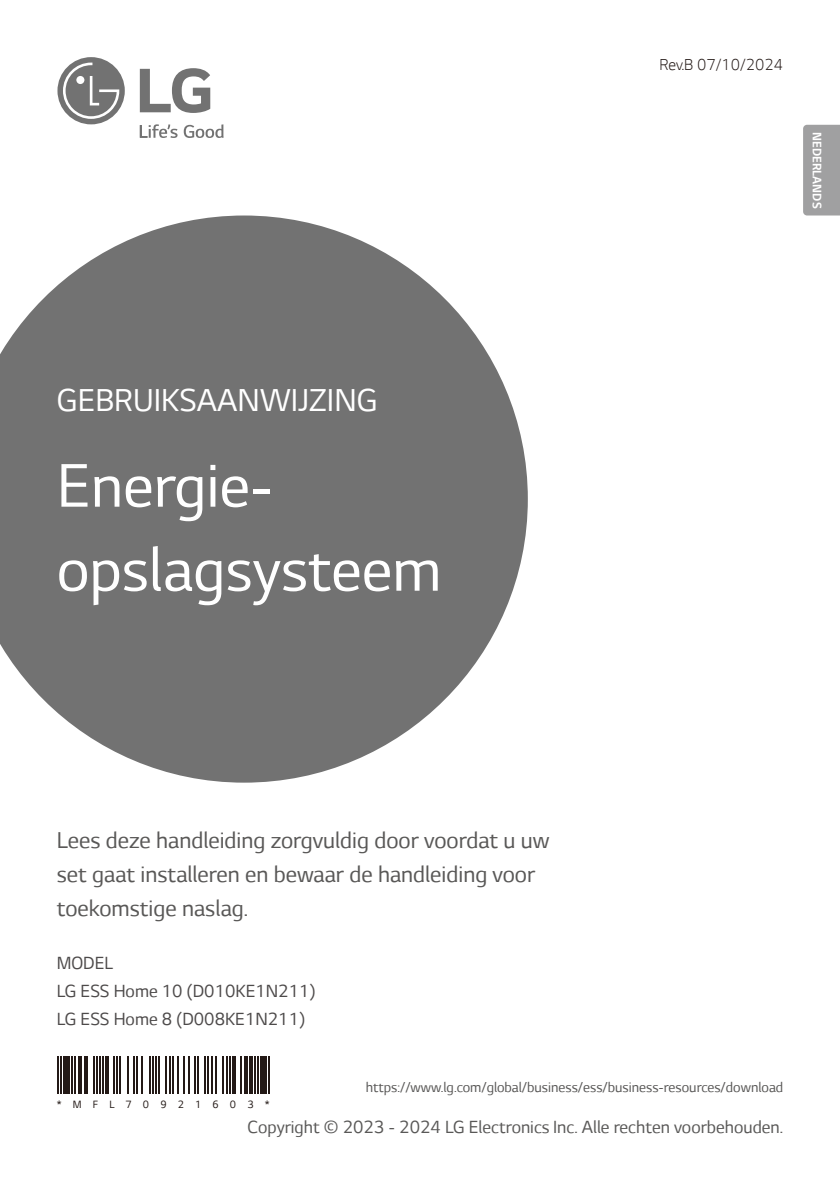
<style>
.page{position:relative;width:840px;height:1191px;background:#fff}
.page>*{position:absolute;margin:0;border:0;box-sizing:border-box;transform-origin:0 0}
.Cover_Product_Name_2014{font:70px/84px "LG Smart";color:#fff}
.Cover_Heading_2014{font:36px "LG Smart";color:#fff}
.Cover_text_2014{font:26px/34px "LG Smart";color:#595857}
.Cover_text_2014-2{font:20px "LG Smart";color:#595857}
.Cover_Model_Name_2014{font:20px "LG Smart";color:#4d4a4a}
.Content_text_Light{font:300 18px "LG Smart";color:#231916}
.Cover_text_2014-3{font:16px "LG Smart";color:#595857}
.t1{font:700 14px "LG Smart";color:#fff;scale:.95 1}
._07_Partnumber{font:12px "LG Smart";letter-spacing:.93em;color:#231916}
</style>
<div class="page">
<svg style="left:140px;top:124px;width:37px;height:14px"></svg>
<svg style="left:184px;top:124px;width:39px;height:14px"></svg>
<svg style="left:140px;top:68px;width:70px;height:45px"></svg>
<svg style="left:57px;top:57px;width:68px;height:67px"></svg>
<div style="left:803px;top:125px;width:36px;height:90px;background:#a0a0a1"></div>
<svg style="left:0;top:215px;width:527px;height:567px;fill:#727272"></svg>
<hr style="left:57px;top:1056px;width:1px;height:37px;background:#231916">
<hr style="left:60px;top:1056px;width:1px;height:37px;background:#231916">
<div style="left:63px;top:1056px;width:6px;height:37px;background:#231916"></div>
<hr style="left:71px;top:1056px;width:1px;height:37px;background:#231916">
<hr style="left:74px;top:1056px;width:1px;height:37px;background:#231916">
<hr style="left:79px;top:1056px;width:3px;height:37px;background:#231916">
<hr style="left:85px;top:1056px;width:3px;height:37px;background:#231916">
<hr style="left:93px;top:1056px;width:1px;height:37px;background:#231916">
<hr style="left:96px;top:1056px;width:1px;height:37px;background:#231916">
<hr style="left:99px;top:1056px;width:1px;height:37px;background:#231916">
<hr style="left:102px;top:1056px;width:2px;height:37px;background:#231916">
<hr style="left:105px;top:1056px;width:3px;height:37px;background:#231916">
<hr style="left:113px;top:1056px;width:2px;height:37px;background:#231916">
<hr style="left:116px;top:1056px;width:2px;height:37px;background:#231916">
<hr style="left:119px;top:1056px;width:2px;height:37px;background:#231916">
<hr style="left:127px;top:1056px;width:2px;height:37px;background:#231916">
<hr style="left:133px;top:1056px;width:2px;height:37px;background:#231916">
<hr style="left:136px;top:1056px;width:2px;height:37px;background:#231916">
<hr style="left:141px;top:1056px;width:2px;height:37px;background:#231916">
<hr style="left:149px;top:1056px;width:1px;height:37px;background:#231916">
<hr style="left:152px;top:1056px;width:2px;height:37px;background:#231916">
<hr style="left:155px;top:1056px;width:2px;height:37px;background:#231916">
<hr style="left:158px;top:1056px;width:2px;height:37px;background:#231916">
<hr style="left:165px;top:1056px;width:1px;height:37px;background:#231916">
<hr style="left:169px;top:1056px;width:2px;height:37px;background:#231916">
<hr style="left:172px;top:1056px;width:2px;height:37px;background:#231916">
<hr style="left:177px;top:1056px;width:2px;height:37px;background:#231916">
<hr style="left:183px;top:1056px;width:2px;height:37px;background:#231916">
<hr style="left:188px;top:1056px;width:2px;height:37px;background:#231916">
<hr style="left:194px;top:1056px;width:2px;height:37px;background:#231916">
<hr style="left:197px;top:1056px;width:2px;height:37px;background:#231916">
<hr style="left:204px;top:1056px;width:1px;height:37px;background:#231916">
<hr style="left:207px;top:1056px;width:1px;height:37px;background:#231916">
<hr style="left:211px;top:1056px;width:2px;height:37px;background:#231916">
<hr style="left:215px;top:1056px;width:1px;height:37px;background:#231916">
<hr style="left:222px;top:1056px;width:2px;height:37px;background:#231916">
<hr style="left:226px;top:1056px;width:1px;height:37px;background:#231916">
<hr style="left:229px;top:1056px;width:1px;height:37px;background:#231916">
<hr style="left:232px;top:1056px;width:3px;height:37px;background:#231916">
<hr style="left:240px;top:1056px;width:1px;height:37px;background:#231916">
<hr style="left:244px;top:1056px;width:3px;height:37px;background:#231916">
<hr style="left:249px;top:1056px;width:3px;height:37px;background:#231916">
<hr style="left:254px;top:1056px;width:1px;height:37px;background:#231916">
<hr style="left:257px;top:1056px;width:1px;height:37px;background:#231916">
<div style="left:260px;top:1056px;width:6px;height:37px;background:#231916"></div>
<hr style="left:268px;top:1056px;width:1px;height:37px;background:#231916">
<p class="Cover_Heading_2014" style="left:57px;top:381px;width:322px">GEBRUIKSAANWIJZING</p>
<p class="Cover_Product_Name_2014" style="left:57px;top:444px;width:386px">Energie&shy;opslagsysteem</p>
<p class="Content_text_Light" style="left:659px;top:54px;width:125px">Rev.B 07/10/2024</p>
<p class="t1" style="left:824px;top:132px;width:82px;rotate:90deg">NEDERLANDS</p>
<p class="Cover_text_2014" style="left:57px;top:823px;width:494px">Lees deze handleiding zorgvuldig door voordat u uw set gaat installeren en bewaar de handleiding voor toekomstige naslag.</p>
<p class="Cover_Model_Name_2014" style="left:57px;top:951px;width:58px">MODEL</p>
<p class="Cover_Model_Name_2014" style="left:57px;top:979px;width:260px">LG ESS Home 10 (D010KE1N211)</p>
<p class="Cover_Model_Name_2014" style="left:57px;top:1007px;width:250px">LG ESS Home 8 (D008KE1N211)</p>
<p class="_07_Partnumber" style="left:57px;top:1097px;width:214px">*MFL70921603*</p>
<p class="Cover_text_2014-3" style="left:365px;top:1078px;width:418px">https://www.lg.com/global/business/ess/business-resources/download</p>
<p class="Cover_text_2014-2" style="left:247px;top:1116px;width:537px">Copyright © 2023 - 2024 LG Electronics Inc. Alle rechten voorbehouden.</p>
</div>
